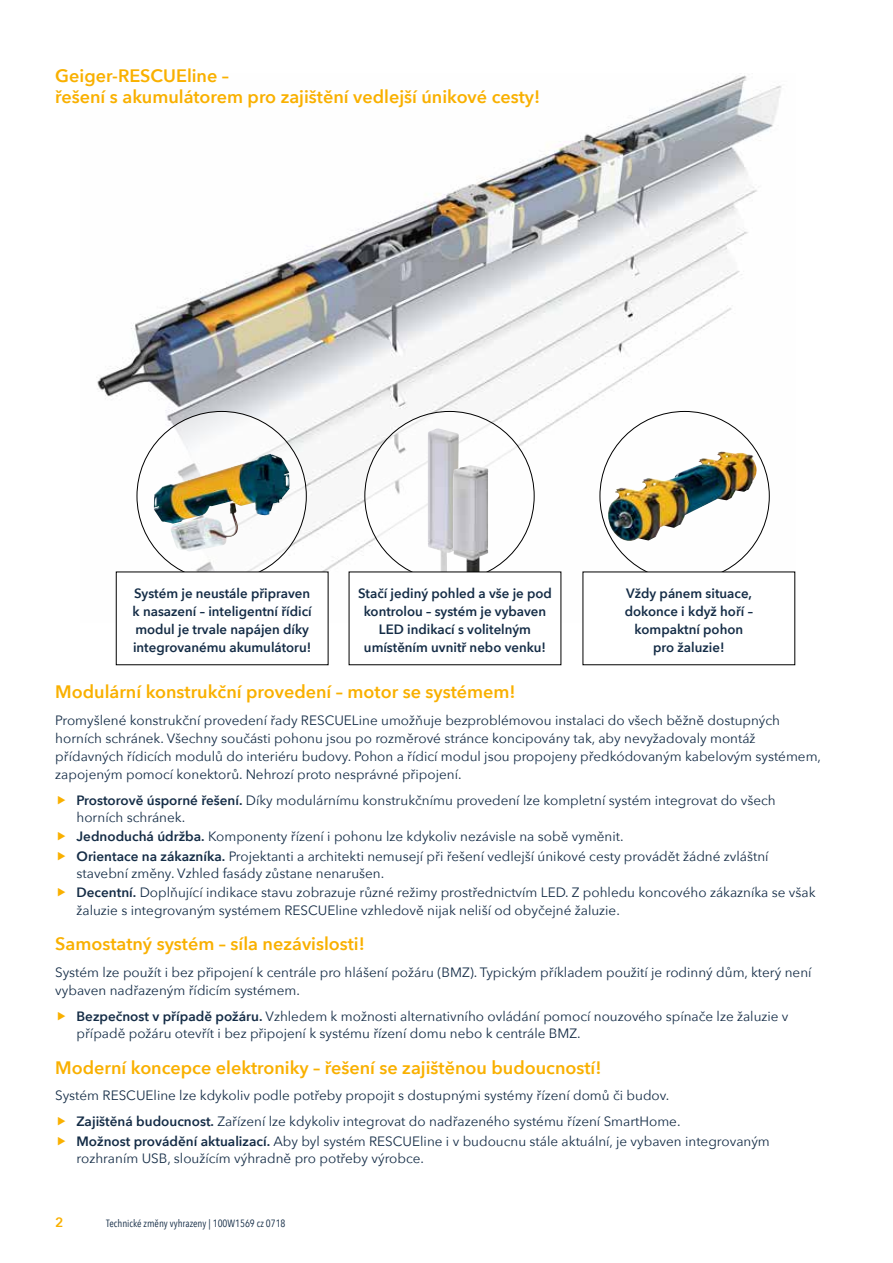
<style>
.page{position:relative;width:893px;height:1263px;background:#fff}
.page>*{position:absolute;margin:0;border:0;box-sizing:border-box;transform-origin:0 0}
.t1{font:600 18px/21px "Avenir Next";color:#f9b000}
.t2{font:13.5px/18px "Avenir Next";color:#142c46}
.t3{font:600 13.5px/18px "Avenir Next";color:#142c46;text-align:center}
.t4{font:600 13.5px "Avenir Next";color:#f9b000}
.t5{font:10.5px "Avenir Next Condensed";color:#142c46}
.s1{font-weight:600}
</style>
<div class="page">
<img style="left:96px;top:75px;width:699px;height:547px">
<div style="left:137px;top:411px;width:169px;height:170px;background:#fff;border-radius:50%"></div>
<img style="left:154px;top:454px;width:136px;height:98px">
<div style="left:600px;top:411px;width:169px;height:170px;background:#fff;border-radius:50%"></div>
<div style="left:365px;top:411px;width:169px;height:170px;background:#fff;border-radius:50%"></div>
<img style="left:608px;top:451px;width:149px;height:90px">
<img style="left:428px;top:428px;width:31px;height:144px">
<img style="left:453px;top:465px;width:35px;height:107px">
<div style="left:116px;top:572px;width:212px;height:93px;background:#fff"></div>
<div style="left:349px;top:572px;width:212px;height:93px;background:#fff"></div>
<div style="left:583px;top:572px;width:212px;height:93px;background:#fff"></div>
<h1 class="t1" style="left:55px;top:65px;width:486px">Geiger-RESCUEline –<br>řešení s akumulátorem pro zajištění vedlejší únikové cesty!</h1>
<p class="t3" style="left:133px;top:584px;width:181px;text-align:left">Systém je neustále připraven k nasazení – inteligentní řídicí modul je trvale napájen díky integrovanému akumulátoru!</p>
<p class="t3" style="left:358px;top:584px;width:195px">Stačí jediný pohled a vše je pod kontrolou – systém je vybaven<br>LED indikací s volitelným umístěním uvnitř nebo venku!</p>
<p class="t3" style="left:625px;top:584px;width:130px">Vždy pánem situace, dokonce i když hoří – kompaktní pohon pro žaluzie!</p>
<h1 class="t1" style="left:55px;top:681px;width:462px">Modulární konstrukční provedení – motor se systémem!</h1>
<p class="t2" style="left:55px;top:711px;width:767px">Promyšlené konstrukční provedení řady RESCUELine umožňuje bezproblémovou instalaci do všech běžně dostupných horních schránek. Všechny součásti pohonu jsou po rozměrové stránce koncipovány tak, aby nevyžadovaly montáž přídavných řídicích modulů do interiéru budovy. Pohon a řídicí modul jsou propojeny předkódovaným kabelovým systémem, zapojeným pomocí konektorů. Nehrozí proto nesprávné připojení.</p>
<p class="t2" style="left:77px;top:791px;width:701px;line-height:17.2px"><span class="s1">Prostorově úsporné řešení.</span> Díky modulárnímu konstrukčnímu provedení lze kompletní systém integrovat do všech horních schránek.</p>
<p class="t2" style="left:77px;top:826px;width:693px;line-height:19.4px"><span class="s1">Jednoduchá údržba.</span> Komponenty řízení i pohonu lze kdykoliv nezávisle na sobě vyměnit.<br><span class="s1">Orientace na zákazníka.</span> Projektanti a architekti nemusejí při řešení vedlejší únikové cesty provádět žádné zvláštní</p>
<p class="t2" style="left:77px;top:863px;width:741px;line-height:19.4px">stavební změny. Vzhled fasády zůstane nenarušen.<br><span class="s1">Decentní.</span> Doplňující indikace stavu zobrazuje různé režimy prostřednictvím LED. Z pohledu koncového zákazníka se však</p>
<p class="t2" style="left:77px;top:900px;width:545px">žaluzie s integrovaným systémem RESCUEline vzhledově nijak neliší od obyčejné žaluzie.</p>
<h1 class="t1" style="left:55px;top:933px;width:311px">Samostatný systém – síla nezávislosti!</h1>
<p class="t2" style="left:55px;top:963px;width:758px">Systém lze použít i bez připojení k centrále pro hlášení požáru (BMZ). Typickým příkladem použití je rodinný dům, který není vybaven nadřazeným řídicím systémem.</p>
<p class="t2" style="left:77px;top:1007px;width:713px;line-height:17.2px"><span class="s1">Bezpečnost v případě požáru.</span> Vzhledem k možnosti alternativního ovládání pomocí nouzového spínače lze žaluzie v případě požáru otevřít i bez připojení k systému řízení domu nebo k centrále BMZ.</p>
<h1 class="t1" style="left:55px;top:1056px;width:548px">Moderní koncepce elektroniky – řešení se zajištěnou budoucností!</h1>
<p class="t2" style="left:77px;top:1082px;width:605px;line-height:25.8px;text-indent:-21px">Systém RESCUEline lze kdykoliv podle potřeby propojit s dostupnými systémy řízení domů či budov.<br><span class="s1">Zajištěná budoucnost.</span> Zařízení lze kdykoliv integrovat do nadřazeného systému řízení SmartHome.</p>
<p class="t2" style="left:77px;top:1131px;width:695px;line-height:17.2px"><span class="s1">Možnost provádění aktualizací.</span> Aby byl systém RESCUEline i v budoucnu stále aktuální, je vybaven integrovaným rozhraním USB, sloužícím výhradně pro potřeby výrobce.</p>
<p class="t4" style="left:55px;top:1210px;width:10px">2</p>
<p class="t5" style="left:106px;top:1214px;width:181px">Technické změny vyhrazeny | 100W1569 cz 0718</p>
</div>
